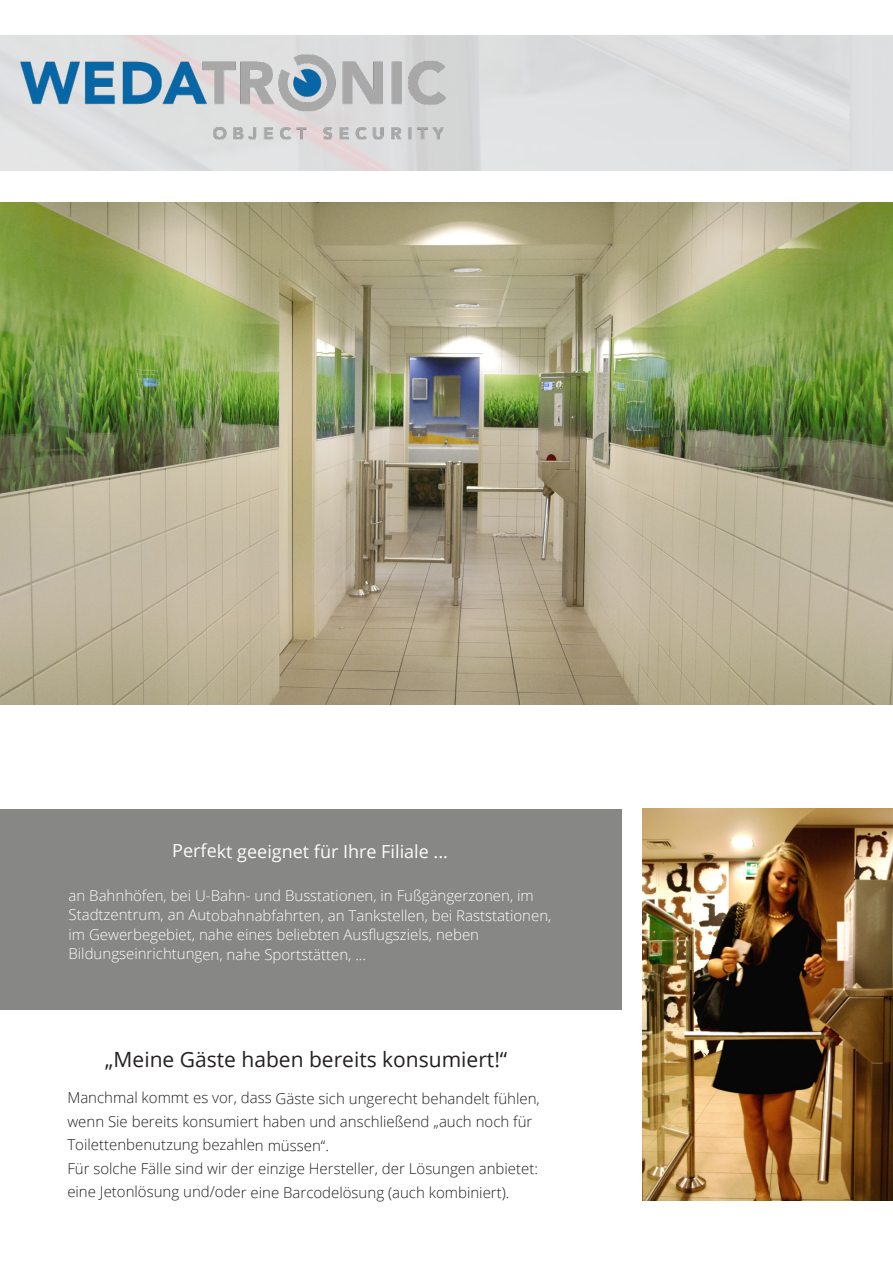
<style>
.page{position:relative;width:893px;height:1263px;background:#fff}
.page>*{position:absolute;margin:0;border:0;box-sizing:border-box;transform-origin:0 0}
.t1{font:21px "Open Sans";color:#231f20}
.t2{font:18px "Open Sans";color:#fcfcfc}
.t3{font:300 15px "Open Sans";color:#231f20}
.t4{font:300 15px/19.5px "Open Sans";color:#fcfcfc}
</style>
<div class="page">
<div style="left:0;top:809px;width:621px;height:201px;background:#878786"></div>
<img style="left:643px;top:809px;width:250px;height:392px">
<div style="left:0;top:35px;width:893px;height:135px;background:#e4e4e4"></div>
<img style="left:20px;top:54px;width:425px;height:87px">
<img style="left:0;top:203px;width:893px;height:502px">
<p class="t2" style="left:172px;top:839px;width:277px">Perfekt geeignet für Ihre Filiale ...</p>
<p class="t4" style="left:69px;top:885px;width:484px">an Bahnhöfen, bei U-Bahn- und Busstationen, in Fußgängerzonen, im Stadtzentrum, an Autobahnabfahrten, an Tankstellen, bei Raststationen, im Gewerbegebiet, nahe eines beliebten Ausflugsziels, neben Bildungseinrichtungen, nahe Sportstätten, ...</p>
<p class="t1" style="left:105px;top:1045px;width:404px">„Meine Gäste haben bereits konsumiert!“</p>
<p class="t3" style="left:67px;top:1088px;width:474px">Manchmal kommt es vor, dass Gäste sich ungerecht behandelt fühlen,</p>
<p class="t3" style="left:67px;top:1111px;width:466px">wenn Sie bereits konsumiert haben und anschließend „auch noch für</p>
<p class="t3" style="left:67px;top:1135px;width:263px">Toilettenbenutzung bezahlen müssen“.</p>
<p class="t3" style="left:67px;top:1158px;width:472px">Für solche Fälle sind wir der einzige Hersteller, der Lösungen anbietet:</p>
<p class="t3" style="left:67px;top:1182px;width:444px">eine Jetonlösung und/oder eine Barcodelösung (auch kombiniert).</p>
</div>
